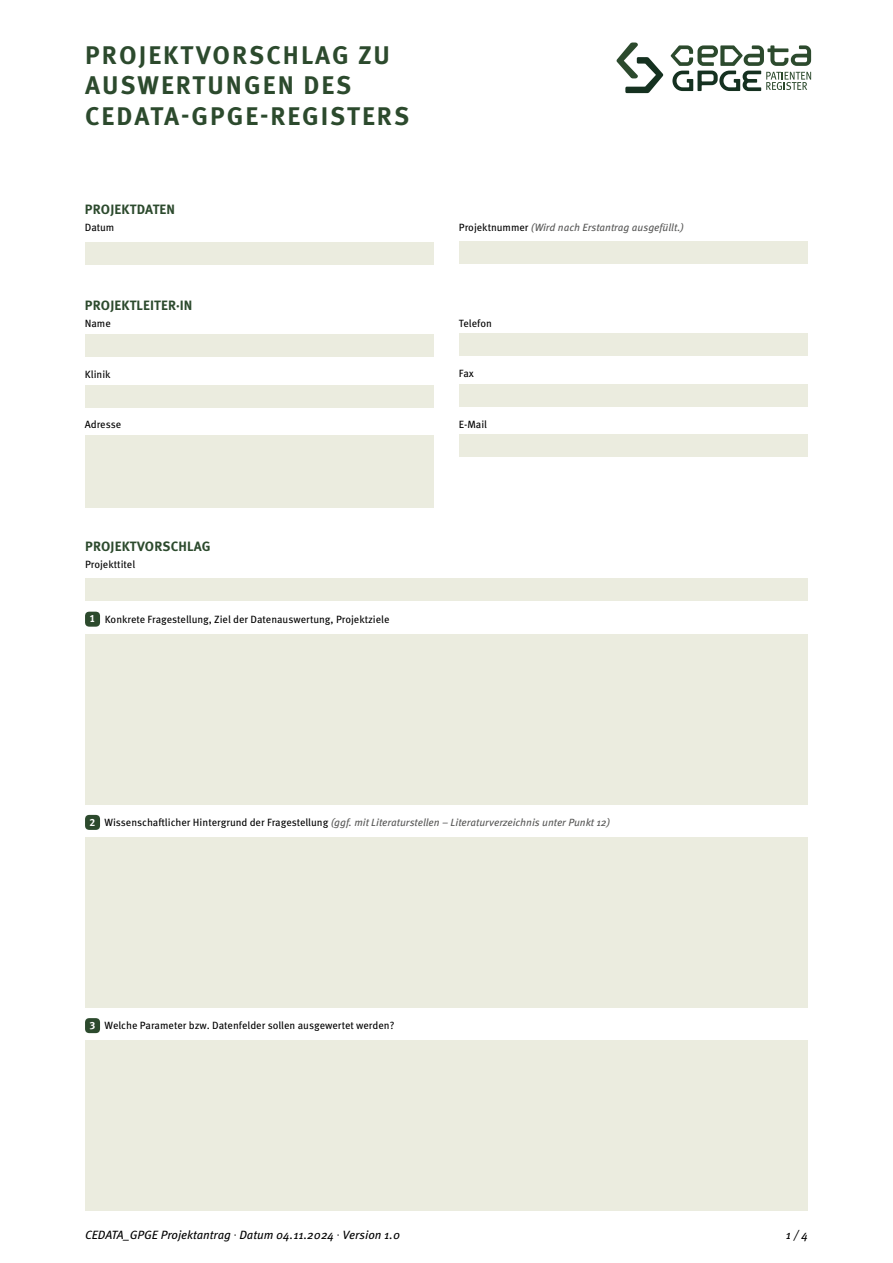
<style>
.page{position:relative;width:893px;height:1263px;background:#fff}
.page>*{position:absolute;margin:0;border:0;box-sizing:border-box;transform-origin:0 0}
.t1{font:700 25.5px/30.6px "Meta Pro";letter-spacing:.08em;color:#2c4a2d}
.t2{font:700 13.5px "Meta Pro";letter-spacing:.01em;color:#2c4a2d}
.t3{font:italic 12px "Meta Pro";color:#000}
.t4{font:10.5px "Meta Pro";color:#000}
.t5{font:italic 10.5px "Meta Pro";color:#575756}
.s1{font-weight:700;color:#fff}
.s2{font-style:normal;color:#000}
.s3{font-weight:700;font-style:normal;color:#fff}
.s4{font-family:"Helvetica Neue LT Pro";font-style:normal;font-stretch:condensed}
</style>
<div class="page">
<svg style="left:671px;top:45px;width:140px;height:46px"></svg>
<svg style="left:617px;top:43px;width:46px;height:50px"></svg>
<div style="left:85px;top:242px;width:348px;height:23px;background:#ebecdf"></div>
<div style="left:85px;top:334px;width:348px;height:22px;background:#ebecdf"></div>
<div style="left:85px;top:435px;width:348px;height:73px;background:#ebecdf"></div>
<div style="left:85px;top:579px;width:723px;height:22px;background:#ebecdf"></div>
<div style="left:85px;top:612px;width:15px;height:15px;background:#2c4a2d;border:8px solid #2c4a2d"></div>
<div style="left:85px;top:634px;width:723px;height:170px;background:#ebecdf"></div>
<svg style="left:85px;top:815px;width:15px;height:15px"></svg>
<div style="left:85px;top:837px;width:723px;height:170px;background:#ebecdf"></div>
<svg style="left:85px;top:1018px;width:15px;height:15px"></svg>
<div style="left:85px;top:1041px;width:723px;height:170px;background:#ebecdf"></div>
<div style="left:459px;top:334px;width:349px;height:22px;background:#ebecdf"></div>
<div style="left:459px;top:384px;width:349px;height:22px;background:#ebecdf"></div>
<div style="left:459px;top:435px;width:349px;height:22px;background:#ebecdf"></div>
<div style="left:459px;top:242px;width:349px;height:22px;background:#ebecdf"></div>
<div style="left:85px;top:385px;width:348px;height:22px;background:#ebecdf"></div>
<h1 class="t1" style="left:85px;top:38px;width:326px">PROJEKTVORSCHLAG ZU<br>AUSWERTUNGEN DES<br>CEDATA-GPGE-REGISTERS</h1>
<p class="t2" style="left:85px;top:199px;width:92px">PROJEKTDATEN</p>
<p class="t4" style="left:85px;top:219px;width:31px">Datum</p>
<p class="t2" style="left:85px;top:295px;width:109px">PROJEKTLEITER·IN</p>
<p class="t4" style="left:85px;top:315px;width:28px">Name</p>
<p class="t4" style="left:85px;top:366px;width:27px">Klinik</p>
<p class="t4" style="left:85px;top:417px;width:38px">Adresse</p>
<p class="t2" style="left:85px;top:535px;width:127px">PROJEKTVORSCHLAG</p>
<p class="t4" style="left:85px;top:556px;width:52px">Projekttitel</p>
<p class="t4" style="left:90px;top:611px;width:302px"><span class="s1">1</span> Konkrete Fragestellung, Ziel der Datenauswertung, Projektziele</p>
<p class="t5" style="left:459px;top:219px;width:226px"><span class="s2">Projektnummer</span> (Wird nach Erstantrag ausgefüllt.)</p>
<p class="t4" style="left:459px;top:315px;width:34px">Telefon</p>
<p class="t4" style="left:459px;top:366px;width:17px">Fax</p>
<p class="t4" style="left:459px;top:416px;width:30px">E-Mail</p>
<p class="t5" style="left:90px;top:814px;width:522px"><span class="s3">2</span> <span class="s2">Wissenschaftlicher Hintergrund der Fragestellung</span> (ggf. mit Literaturstellen – Literaturverzeichnis unter Punkt 12)</p>
<p class="t4" style="left:90px;top:1018px;width:306px"><span class="s1">3</span> Welche Parameter bzw. Datenfelder sollen ausgewertet werden?</p>
<p class="t3" style="left:85px;top:1226px;width:317px">CEDATA_GPGE Projektantrag <span class="s4">·</span> Datum 04.11.2024 <span class="s4">·</span> Version 1.0</p>
<p class="t3" style="left:786px;top:1226px;width:24px">1 / 4</p>
</div>
